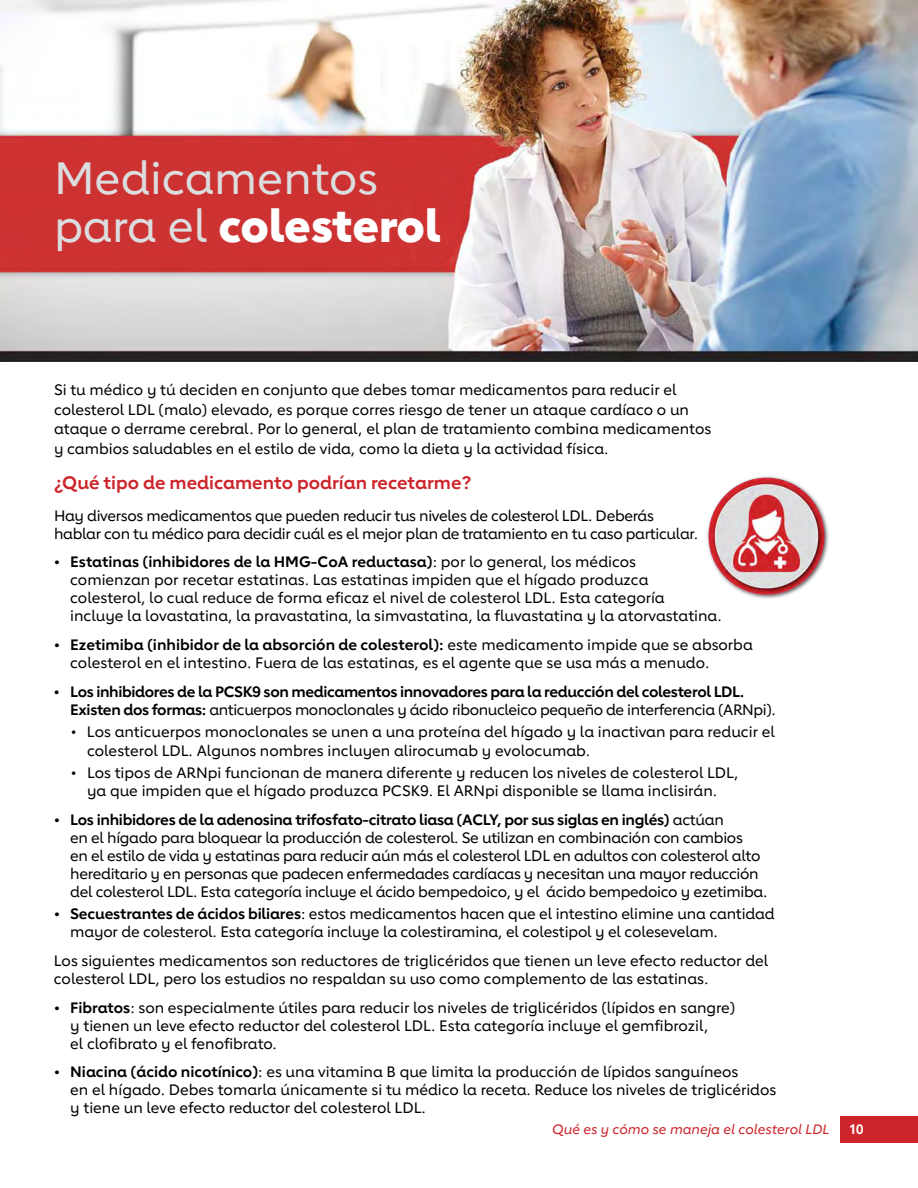
<style>
.page{position:relative;width:918px;height:1188px;background:#fff}
.page>*{position:absolute;margin:0;border:0;box-sizing:border-box;transform-origin:0 0}
.t1{font:500 45px/48px "Lub Dub";color:#dcddde}
.t2{font:700 18px "Lub Dub";color:#ce242b}
.t3{font:500 15px/18px "Lub Dub";color:#000}
.t4{font:500 15px/18px "Lub Dub";letter-spacing:-.02em;color:#000}
.t5{font:700 15px/18px "Lub Dub";letter-spacing:-.025em;color:#000}
.t6{font:italic 500 13.5px "Lub Dub";color:#ce242b}
.t7{font:700 13.5px "Lub Dub";color:#fff}
.s1{font-weight:800;color:#fff}
.s2{font-weight:700}
.s3{font-weight:500}
</style>
<div class="page">
<img style="left:0;top:0;width:918px;height:361px">
<img style="left:707px;top:476px;width:122px;height:123px">
<div style="left:840px;top:1116px;width:78px;height:27px;background:#ce242b"></div>
<h2 class="t1" style="left:54px;top:153px;width:388px">Medicamentos para el <span class="s1">colesterol</span></h2>
<p class="t3" style="left:54px;top:380px;width:659px;line-height:19.5px">Si tu médico y tú deciden en conjunto que debes tomar medicamentos para reducir el colesterol LDL (malo) elevado, es porque corres riesgo de tener un ataque cardíaco o un ataque o derrame cerebral. Por lo general, el plan de tratamiento combina medicamentos y cambios saludables en el estilo de vida, como la dieta y la actividad física.</p>
<h3 class="t2" style="left:54px;top:472px;width:419px">¿Qué tipo de medicamento podrían recetarme?</h3>
<p class="t4" style="left:54px;top:506px;width:646px">Hay diversos medicamentos que pueden reducir tus niveles de colesterol LDL. Deberás hablar con tu médico para decidir cuál es el mejor plan de tratamiento en tu caso particular.</p>
<p class="t3" style="left:70px;top:553px;width:653px;text-indent:-16px"><span class="s2">• Estatinas (inhibidores de la HMG-CoA reductasa)</span>: por lo general, los médicos<br>comienzan por recetar estatinas. Las estatinas impiden que el hígado produzca colesterol, lo cual reduce de forma eficaz el nivel de colesterol LDL. Esta categoría incluye la lovastatina, la pravastatina, la simvastatina, la fluvastatina y la atorvastatina.</p>
<p class="t3" style="left:70px;top:636px;width:684px;text-indent:-16px"><span class="s2">• Ezetimiba (inhibidor de la absorción de colesterol):</span> este medicamento impide que se absorba colesterol en el intestino. Fuera de las estatinas, es el agente que se usa más a menudo.</p>
<p class="t5" style="left:70px;top:683px;width:707px;text-indent:-16px">• Los inhibidores de la PCSK9 son medicamentos innovadores para la reducción del colesterol LDL.<br>Existen dos formas: <span class="s3">anticuerpos monoclonales y ácido ribonucleico pequeño de interferencia (ARNpi).</span></p>
<p class="t3" style="left:87px;top:723px;width:689px;text-indent:-16px">• Los anticuerpos monoclonales se unen a una proteína del hígado y la inactivan para reducir el colesterol LDL. Algunos nombres incluyen alirocumab y evolocumab.</p>
<p class="t3" style="left:71px;top:764px;width:669px;text-align:center">• Los tipos de ARNpi funcionan de manera diferente y reducen los niveles de colesterol LDL, ya que impiden que el hígado produzca PCSK9. El ARNpi disponible se llama inclisirán.</p>
<p class="t4" style="left:70px;top:810px;width:699px;text-indent:-16px"><span class="s2">• Los inhibidores de la adenosina trifosfato-citrato liasa (ACLY, por sus siglas en inglés)</span> actúan<br>en el hígado para bloquear la producción de colesterol. Se utilizan en combinación con cambios<br>en el estilo de vida y estatinas para reducir aún más el colesterol LDL en adultos con colesterol alto hereditario y en personas que padecen enfermedades cardíacas y necesitan una mayor reducción del colesterol LDL. Esta categoría incluye el ácido bempedoico, y el ácido bempedoico y ezetimiba.</p>
<p class="t3" style="left:70px;top:905px;width:706px;text-indent:-16px"><span class="s2">• Secuestrantes de ácidos biliares</span>: estos medicamentos hacen que el intestino elimine una cantidad mayor de colesterol. Esta categoría incluye la colestiramina, el colestipol y el colesevelam.</p>
<p class="t3" style="left:54px;top:951px;width:716px">Los siguientes medicamentos son reductores de triglicéridos que tienen un leve efecto reductor del colesterol LDL, pero los estudios no respaldan su uso como complemento de las estatinas.</p>
<p class="t3" style="left:70px;top:998px;width:667px;text-indent:-16px"><span class="s2">• Fibratos</span>: son especialmente útiles para reducir los niveles de triglicéridos (lípidos en sangre) y tienen un leve efecto reductor del colesterol LDL. Esta categoría incluye el gemfibrozil,<br>el clofibrato y el fenofibrato.</p>
<p class="t3" style="left:70px;top:1063px;width:708px;text-indent:-16px"><span class="s2">• Niacina (ácido nicotínico)</span>: es una vitamina B que limita la producción de lípidos sanguíneos<br>en el hígado. Debes tomarla únicamente si tu médico la receta. Reduce los niveles de triglicéridos y tiene un leve efecto reductor del colesterol LDL.</p>
<p class="t6" style="left:552px;top:1122px;width:279px">Qué es y cómo se maneja el colesterol LDL</p>
<p class="t7" style="left:850px;top:1122px;width:16px">10</p>
</div>
